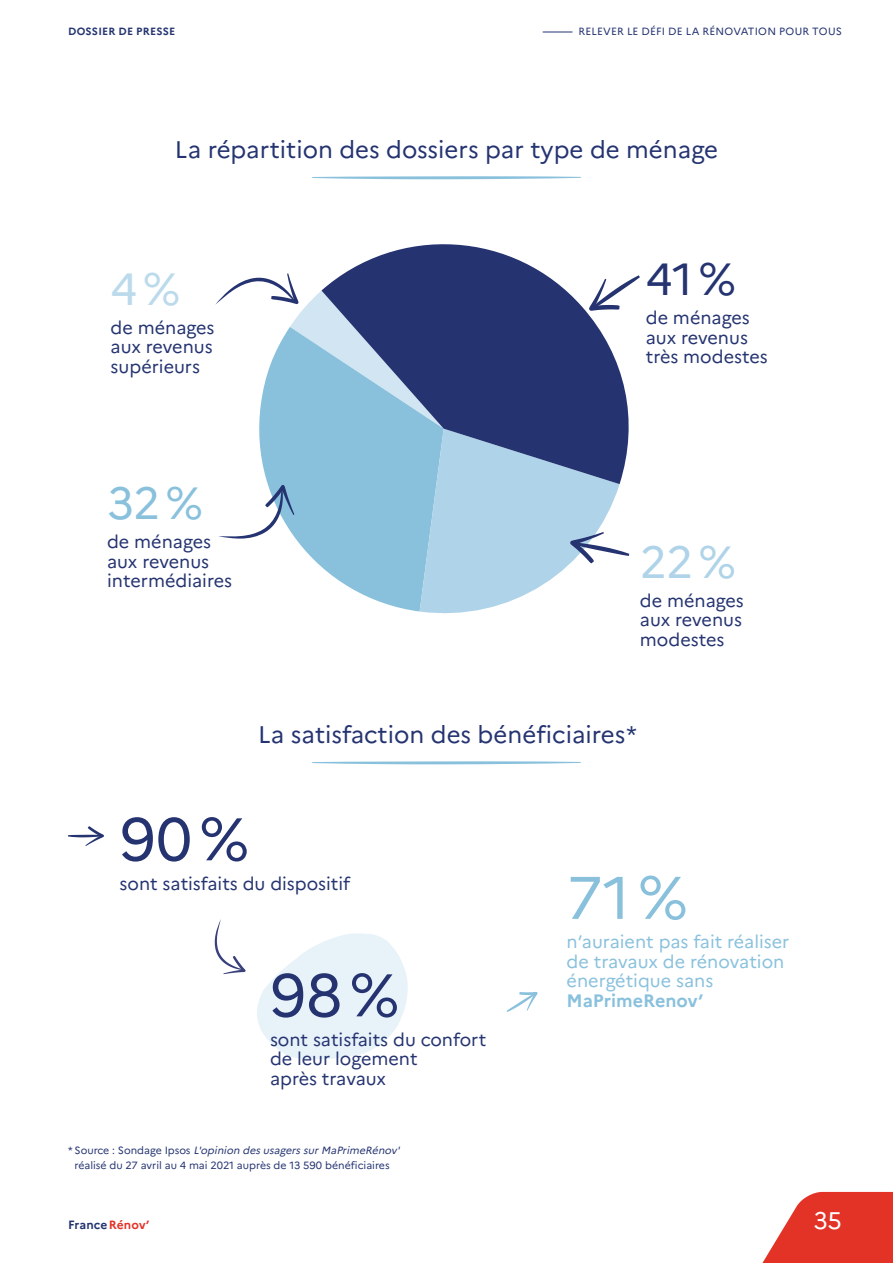
<style>
.page{position:relative;width:893px;height:1263px;background:#fff}
.page>*{position:absolute;margin:0;border:0;box-sizing:border-box;transform-origin:0 0}
.t1{font:60px "Marianne";color:#253471}
.t2{font:60px "Marianne";color:#89c1dd}
.t3{font:45px "Marianne";color:#253471}
.t4{font:45px "Marianne";color:#afd3e8}
.t5{font:45px "Marianne";color:#89c1dd}
.t6{font:45px "Marianne";color:#bbdaeb}
.t7{font:24px "Marianne";color:#253471}
.t8{font:24px "Marianne";color:#fff}
.t9{font:18px/19.5px "Marianne";color:#253471}
.t10{font:18px/19.5px "Marianne";color:#89c1dd}
.t11{font:700 18px "Marianne";color:#89c1dd}
.t12{font:700 12px "Marianne";letter-spacing:.01em;color:#253471}
.t13{font:10.5px/15px "Marianne";color:#253471;text-align:center}
.t14{font:700 10.5px "Marianne";letter-spacing:.02em;color:#253471}
.s1{font-style:italic}
.s2{color:#e33327}
</style>
<div class="page">
<svg style="left:345px;top:244px;width:198px;height:29px;fill:#253471"></svg>
<svg style="left:215px;top:273px;width:425px;height:341px"></svg>
<svg style="left:257px;top:933px;width:151px;height:127px"></svg>
<svg style="left:214px;top:919px;width:32px;height:55px"></svg>
<svg style="left:312px;top:176px;width:269px;height:3px"></svg>
<svg style="left:312px;top:761px;width:269px;height:3px"></svg>
<svg style="left:68px;top:826px;width:36px;height:20px"></svg>
<svg style="left:507px;top:992px;width:31px;height:20px"></svg>
<svg style="left:543px;top:32px;width:29px;height:1px"></svg>
<svg style="left:762px;top:1192px;width:131px;height:71px"></svg>
<p class="t14" style="left:68px;top:25px;width:109px">DOSSIER DE PRESSE</p>
<p class="t13" style="left:578px;top:24px;width:265px">RELEVER LE DÉFI DE LA RÉNOVATION POUR TOUS</p>
<h3 class="t7" style="left:175px;top:135px;width:545px">La répartition des dossiers par type de ménage</h3>
<h2 class="t6" style="left:111px;top:261px;width:71px">4%</h2>
<p class="t9" style="left:111px;top:318px;width:105px;text-align:justify">de ménages aux revenus supérieurs</p>
<h2 class="t3" style="left:646px;top:251px;width:92px">41%</h2>
<p class="t9" style="left:646px;top:308px;width:124px">de ménages aux revenus très modestes</p>
<h2 class="t5" style="left:107px;top:476px;width:97px">32%</h2>
<p class="t9" style="left:107px;top:532px;width:126px">de ménages aux revenus intermédiaires</p>
<h2 class="t4" style="left:640px;top:534px;width:97px">22%</h2>
<p class="t9" style="left:640px;top:591px;width:105px;text-align:justify">de ménages aux revenus modestes</p>
<h3 class="t7" style="left:258px;top:720px;width:380px">La satisfaction des bénéficiaires*</h3>
<h1 class="t1" style="left:120px;top:802px;width:131px">90%</h1>
<p class="t9" style="left:120px;top:873px;width:232px">sont satisfaits du dispositif</p>
<h1 class="t1" style="left:270px;top:958px;width:131px">98%</h1>
<p class="t9" style="left:270px;top:1029px;width:218px">sont satisfaits du confort de leur logement<br>après travaux</p>
<p class="t13" style="left:68px;top:1143px;width:336px">* S o u rce : S o n d a ge I p s o s <span class="s1">L'opinion des usagers surMaPrimeRénov' </span>réalisé du 27 avril au 4 mai 2021 auprès de 13 590 bénéficiaires</p>
<p class="t12" style="left:68px;top:1217px;width:83px">France<span class="s2">Rénov’</span></p>
<h1 class="t2" style="left:567px;top:861px;width:123px">71%</h1>
<p class="t10" style="left:567px;top:932px;width:224px">n’auraient pas fait réaliser de travaux de rénovation énergétique sans</p>
<p class="t11" style="left:567px;top:989px;width:138px">MaPrimeRenov’</p>
<h3 class="t8" style="left:813px;top:1206px;width:30px">35</h3>
</div>
